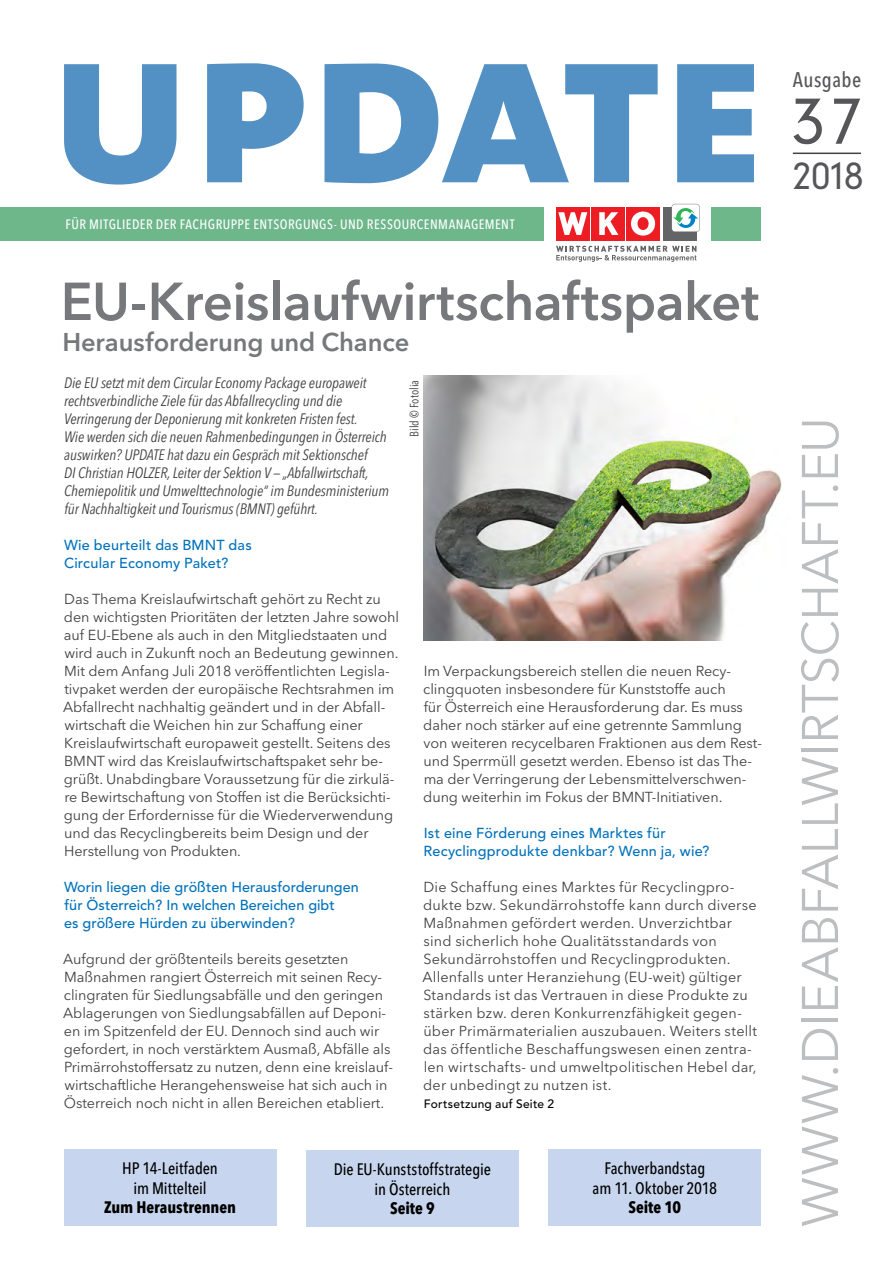
<style>
.page{position:relative;width:893px;height:1263px;background:#fff}
.page>*{position:absolute;margin:0;border:0;box-sizing:border-box;transform-origin:0 0}
.t1{font:227.1px "The Sans Extra Bold Caps";color:#5391c5}
.t2{font:300 61.5px "DIN Neuzeit Grotesk Std";color:#565659}
.t3{font:600 52.8px "Avenir Next LT Pro";letter-spacing:-.01em;color:#77787b}
.t4{font:51px "Avenir Next LT Pro";letter-spacing:-.005em;color:#bcbec0}
.t5{font:300 36px "DIN Neuzeit Grotesk Std";color:#565659}
.t6{font:600 25.5px "Avenir Next LT Pro";letter-spacing:-.005em;color:#77787b}
.t7{font:500 condensed 21px "Avenir Next LT Pro";letter-spacing:.02em;color:#565659}
.t8{font:500 condensed 16.5px/19.5px "Avenir Next LT Pro";letter-spacing:-.005em;color:#000;text-align:center}
.t9{font:700 condensed 16.5px "Avenir Next LT Pro";letter-spacing:-.005em;color:#000}
.t10{font:italic condensed 15px/18px "Avenir Next LT Pro";letter-spacing:-.005em;color:#414042}
.t11{font:14.4px/18px "Avenir Next LT Pro";letter-spacing:-.005em;color:#414042}
.t12{font:500 14.4px/18px "Avenir";color:#0072bc}
.t13{font:500 condensed 13.5px "Avenir Next LT Pro";letter-spacing:.035em;color:#fff}
.t14{font:500 12px "Avenir";letter-spacing:.02em;color:#000}
.t15{font:condensed 12px "Avenir Next LT Pro";color:#414042}
</style>
<div class="page">
<hr style="left:793px;top:153px;width:68px;height:1px;background:#414042">
<div style="left:64px;top:1149px;width:212px;height:77px;background:#c7d6ee"></div>
<div style="left:549px;top:1149px;width:212px;height:77px;background:#c7d6ee"></div>
<div style="left:306px;top:1150px;width:213px;height:77px;background:#c7d6ee"></div>
<img style="left:423px;top:376px;width:359px;height:265px">
<div style="left:0;top:207px;width:543px;height:33px;background:#6eb78a"></div>
<div style="left:711px;top:207px;width:50px;height:34px;background:#6eb78a"></div>
<div style="left:626px;top:207px;width:34px;height:34px;background:#ed1d24"></div>
<div style="left:591px;top:207px;width:34px;height:34px;background:#ed1d24"></div>
<svg style="left:599px;top:212px;width:19px;height:23px"></svg>
<div style="left:556px;top:207px;width:34px;height:34px;background:#ed1d24"></div>
<svg style="left:558px;top:212px;width:29px;height:23px"></svg>
<div style="left:631px;top:212px;width:24px;height:24px;background:#fff;border-radius:50%"></div>
<div style="left:637px;top:217px;width:12px;height:13px;background:#ed1d24;border-radius:50%"></div>
<div style="left:663px;top:207px;width:33px;height:34px;background:#636466"></div>
<svg style="left:556px;top:246px;width:140px;height:16px"></svg>
<svg style="left:672px;top:204px;width:28px;height:28px"></svg>
<h1 class="t1" style="left:50px;top:-86px;width:718px">update</h1>
<p class="t13" style="left:65px;top:216px;width:165px">Für Mitglieder der Fachgruppe</p>
<p class="t13" style="left:253px;top:216px;width:263px">Entsorgungs- und Ressou rcenmanagement</p>
<h3 class="t3" style="left:61px;top:269px;width:700px">EU-Kreislaufwirtschaftspaket</h3>
<h3 class="t6" style="left:62px;top:326px;width:348px">Herausforderung und Chance</h3>
<p class="t15" style="left:407px;top:437px;width:58px;rotate:-90deg">Bild © Fotolia</p>
<p class="t10" style="left:64px;top:373px;width:326px">Die EU setzt mit dem Circular Economy Package europaweit rechtsverbindliche Ziele für das Abfallrecycling und die Verringerung der Deponierung mit konkreten Fristen fest.<br>Wie werden sich die neuen Rahmenbedingungen in Österreich auswirken? UPDATE hat dazu ein Gespräch mit Sektionschef<br>DI Christian HOLZER, Leiter der Sektion V — „Abfallwirtschaft, Chemiepolitik und Umwelttechnologie“ im Bundesministerium für Nachhaltigkeit und Tourismus (BMNT) geführt.</p>
<p class="t12" style="left:64px;top:536px;width:189px">Wie beurteilt das BMNT das<br>Circular Economy Paket?</p>
<p class="t11" style="left:63px;top:590px;width:337px">Das Thema Kreislaufwirtschaft gehört zu Recht zu den wichtigsten Prioritäten der letzten Jahre sowohl auf EU-Ebene als auch in den Mitgliedstaaten und wird auch in Zukunft noch an Bedeutung gewinnen.<br>Mit dem Anfang Juli 2018 veröffentlichten Legisla&shy;tivpaket werden der europäische Rechtsrahmen im Abfallrecht nachhaltig geändert und in der Abfall&shy;wirtschaft die Weichen hin zur Schaffung einer Kreislaufwirtschaft europaweit gestellt. Seitens des BMNT wird das Kreislaufwirtschaftspaket sehr be&shy;grüßt. Unabdingbare Voraussetzung für die zirkulä&shy;re Bewirtschaftung von Stoffen ist die Berücksichti&shy;gung der Erfordernisse für die Wiederverwendung und das Recyclingbereits beim Design und der Herstellung von Produkten.</p>
<p class="t12" style="left:64px;top:878px;width:296px">Worin liegen die größten Herausforderungen für Österreich? In welchen Bereichen gibt<br>es größere Hürden zu überwinden?</p>
<p class="t11" style="left:63px;top:950px;width:331px">Aufgrund der größtenteils bereits gesetzten Maßnahmen rangiert Österreich mit seinen Recy&shy;clingraten für Siedlungsabfälle und den geringen Ablagerungen von Siedlungsabfällen auf Deponi&shy;en im Spitzenfeld der EU. Dennoch sind auch wir gefordert, in noch verstärktem Ausmaß, Abfälle als Primärrohstoffersatz zu nutzen, denn eine kreislauf&shy;wirtschaftliche Herangehensweise hat sich auch in Österreich noch nicht in allen Bereichen etabliert.</p>
<p class="t11" style="left:423px;top:662px;width:340px">Im Verpackungsbereich stellen die neuen Recy&shy;clingquoten insbesondere für Kunststoffe auch<br>für Österreich eine Herausforderung dar. Es muss daher noch stärker auf eine getrennte Sammlung von weiteren recycelbaren Fraktionen aus dem Rest&shy;und Sperrmüll gesetzt werden. Ebenso ist das The&shy;ma der Verringerung der Lebensmittelverschwen&shy;dung weiterhin im Fokus der BMNT-Initiativen.</p>
<p class="t12" style="left:424px;top:824px;width:287px">Ist eine Förderung eines Marktes für<br>Recyclingprodukte denkbar? Wenn ja, wie?</p>
<p class="t11" style="left:423px;top:878px;width:336px">Die Schaffung eines Marktes für Recyclingpro&shy;dukte bzw. Sekundärrohstoffe kann durch diverse Maßnahmen gefördert werden. Unverzichtbar sind sicherlich hohe Qualitätsstandards von Sekundärrohstoffen und Recyclingprodukten.<br>Allenfalls unter Heranziehung (EU-weit) gültiger Standards ist das Vertrauen in diese Produkte zu stärken bzw. deren Konkurrenzfähigkeit gegen&shy;über Primärmaterialien auszubauen. Weiters stellt das öffentliche Beschaffungswesen einen zentra&shy;len wirtschafts- und umweltpolitischen Hebel dar, der unbedingt zu nutzen ist.</p>
<p class="t14" style="left:424px;top:1097px;width:132px">Fortsetzung auf Seite 2</p>
<p class="t8" style="left:122px;top:1158px;width:97px">HP 14-Leitfaden im Mittelteil</p>
<p class="t9" style="left:104px;top:1197px;width:133px">Zum Heraustrennen</p>
<p class="t8" style="left:334px;top:1160px;width:159px">Die EU-Kunststoffstrategie in Österreich</p>
<p class="t9" style="left:390px;top:1198px;width:46px">Seite 9</p>
<p class="t8" style="left:593px;top:1158px;width:126px">Fachverbandstag<br>am 11. Oktober 2018</p>
<p class="t9" style="left:628px;top:1197px;width:54px">Seite 10</p>
<h3 class="t7" style="left:793px;top:67px;width:70px">Ausgabe</h3>
<h2 class="t2" style="left:793px;top:84px;width:72px">37</h2>
<h3 class="t5" style="left:793px;top:154px;width:72px">2018</h3>
<h3 class="t4" style="left:790px;top:1227px;width:811px;rotate:-90deg">WWW.DIEABFALLWIRTSCHAFT.EU</h3>
</div>
